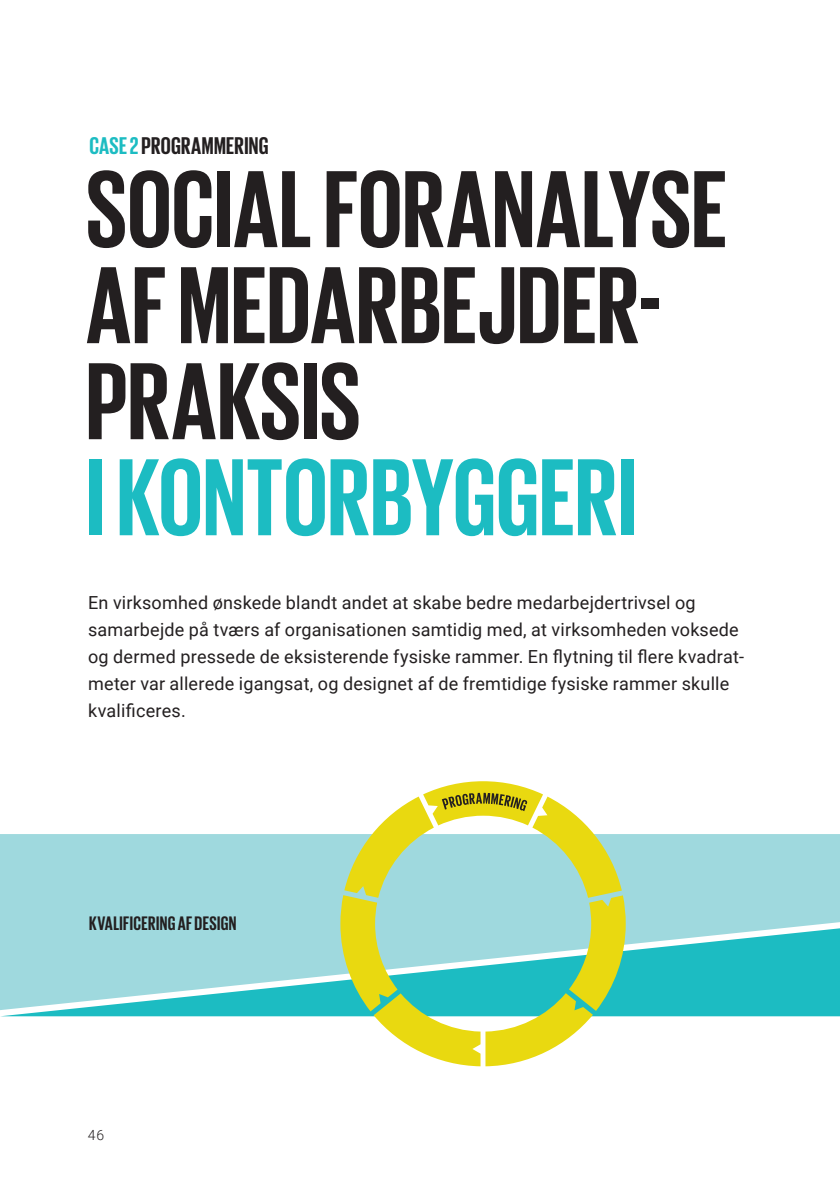
<style>
.page{position:relative;width:840px;height:1191px;background:#fff}
.page>*{position:absolute;margin:0;border:0;box-sizing:border-box;transform-origin:0 0}
.t1{font:700 112px/96px "Giorgio Sans";color:#231f20}
.t2{font:700 112px "Giorgio Sans";color:#1cbcc2}
.t3{font:700 24.8px "Giorgio Sans";letter-spacing:.01em;color:#231f20}
.t4{font:700 20px "Giorgio Sans";letter-spacing:.02em;color:#231f20}
.BRØD{font:18px/27px "Roboto";letter-spacing:.01em;color:#231f20}
.t5{font:300 14px "Roboto";color:#231f20}
.s1{color:#1cbcc2}
</style>
<div class="page">
<div style="left:0;top:834px;width:839px;height:94px;background:#9fd9de"></div>
<svg style="left:0;top:928px;width:839px;height:88px;fill:#9fd9de"></svg>
<svg style="left:340px;top:781px;width:285px;height:285px"></svg>
<svg style="left:441px;top:792px;width:86px;height:19px"></svg>
<p class="t3" style="left:89px;top:133px;width:180px"><span class="s1">CASE 2</span> PROGRAMMERING</p>
<h1 class="t1" style="left:86px;top:158px;width:642px">SOCIAL FORANALYSE<br>AF MEDARBEJDER-<br>PRAKSIS</h1>
<h1 class="t2" style="left:86px;top:441px;width:551px">I KONTORBYGGERI</h1>
<p class="BRØD" style="left:88px;top:588px;width:657px">En virksomhed ønskede blandt andet at skabe bedre medarbejdertrivsel og samarbejde på tværs af organisationen samtidig med, at virksomheden voksede og dermed pressede de eksisterende fysiske rammer. En flytning til flere kvadrat&shy;meter var allerede igangsat, og designet af de fremtidige fysiske rammer skulle kvalificeres.</p>
<p class="t4" style="left:89px;top:913px;width:149px">KVALIFICERING AF DESIGN</p>
<p class="t5" style="left:88px;top:1124px;width:18px">46</p>
</div>
